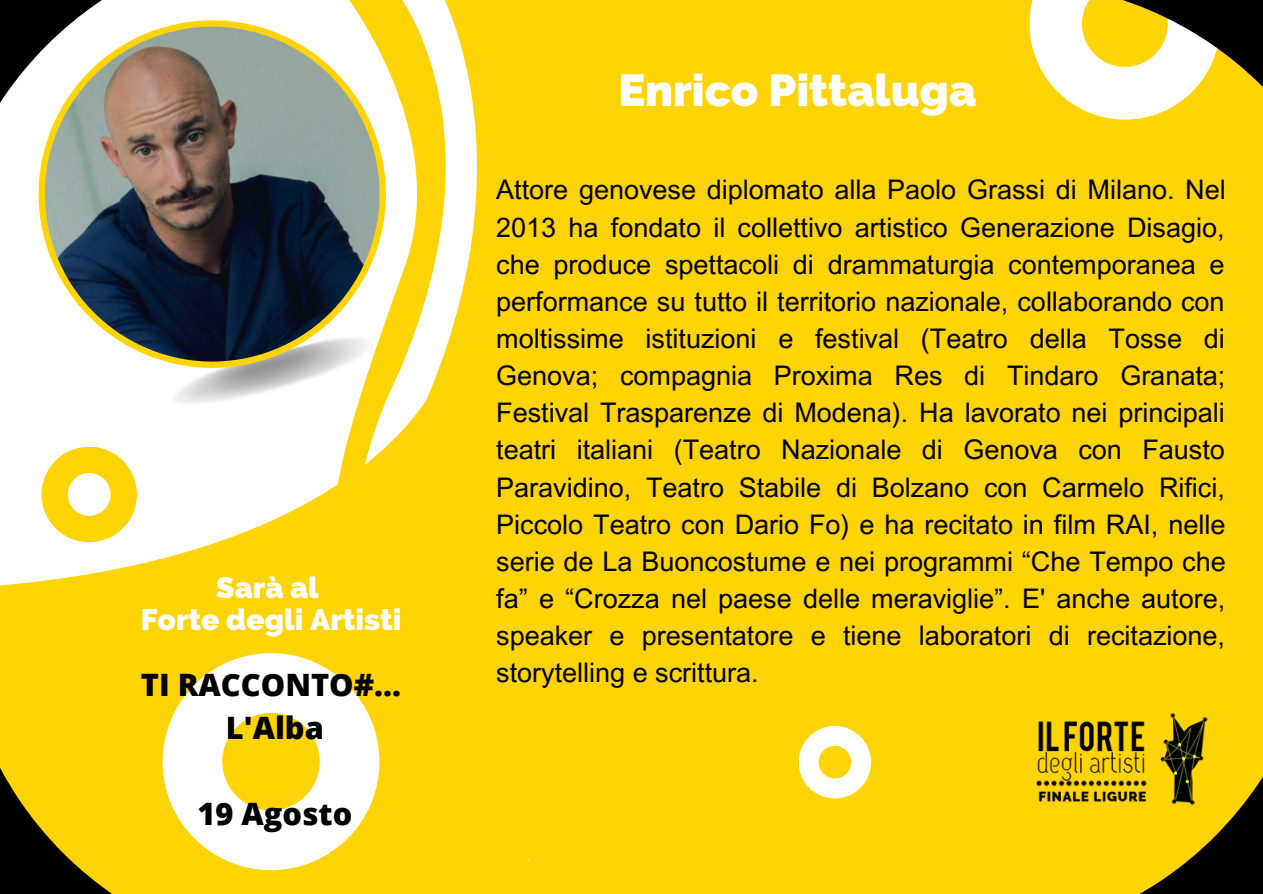
<style>
.page{position:relative;width:1263px;height:894px;background:#fff}
.page>*{position:absolute;margin:0;border:0;box-sizing:border-box;transform-origin:0 0}
.t1{font:800 45px "Raleway";color:#fff}
.t2{font:800 30.75px "Open Sans";color:#000}
.t3{font:800 30px "Raleway";color:#fff}
.t4{font:27px/37px "Arial MT Pro";color:#000;text-align:justify}
</style>
<div class="page">
<div style="left:0;top:0;width:1263px;height:893px;background:#ffd404"></div>
<svg style="left:463px;top:54px;width:14px;height:183px;fill:#fff"></svg>
<svg style="left:299px;top:0;width:164px;height:237px;fill:#fff"></svg>
<svg style="left:0;top:237px;width:530px;height:624px"></svg>
<svg style="left:799px;top:726px;width:72px;height:72px"></svg>
<img style="left:165px;top:384px;width:220px;height:36px">
<svg style="left:22px;top:4px;width:381px;height:380px;background:#a7a894"></svg>
<svg style="left:42px;top:446px;width:95px;height:96px"></svg>
<svg style="left:315px;top:653px;width:65px;height:208px;fill:#fff"></svg>
<svg style="left:0;top:0;width:299px;height:297px;background:#878780"></svg>
<svg style="left:1029px;top:0;width:234px;height:120px"></svg>
<svg style="left:1036px;top:713px;width:227px;height:180px"></svg>
<svg style="left:0;top:600px;width:315px;height:293px"></svg>
<p class="t3" style="left:216px;top:569px;width:104px">Sarà al</p>
<p class="t3" style="left:141px;top:602px;width:262px">Forte degli Artisti</p>
<p class="t2" style="left:141px;top:663px;width:262px">TI RACCONTO#...</p>
<p class="t2" style="left:226px;top:706px;width:100px">L'Alba</p>
<p class="t2" style="left:197px;top:792px;width:156px">19 Agosto</p>
<p class="t1" style="left:618px;top:64px;width:359px">Enrico Pittaluga</p>
<p class="t4" style="left:496px;top:175px;width:731px">Attore genovese diplomato alla Paolo Grassi di Milano. Nel 2013 ha fondato il collettivo artistico Generazione Disagio, che produce spettacoli di drammaturgia contemporanea e performance su tutto il territorio nazionale, collaborando con moltissime istituzioni e festival (Teatro della Tosse di Genova; compagnia Proxima Res di Tindaro Granata; Festival Trasparenze di Modena). Ha lavorato nei principali teatri italiani (Teatro Nazionale di Genova con Fausto Paravidino, Teatro Stabile di Bolzano con Carmelo Rifici, Piccolo Teatro con Dario Fo) e ha recitato in film RAI, nelle serie de La Buoncostume e nei programmi “Che Tempo che fa” e “Crozza nel paese delle meraviglie”. E' anche autore, speaker e presentatore e tiene laboratori di recitazione, storytelling e scrittura.</p>
</div>
